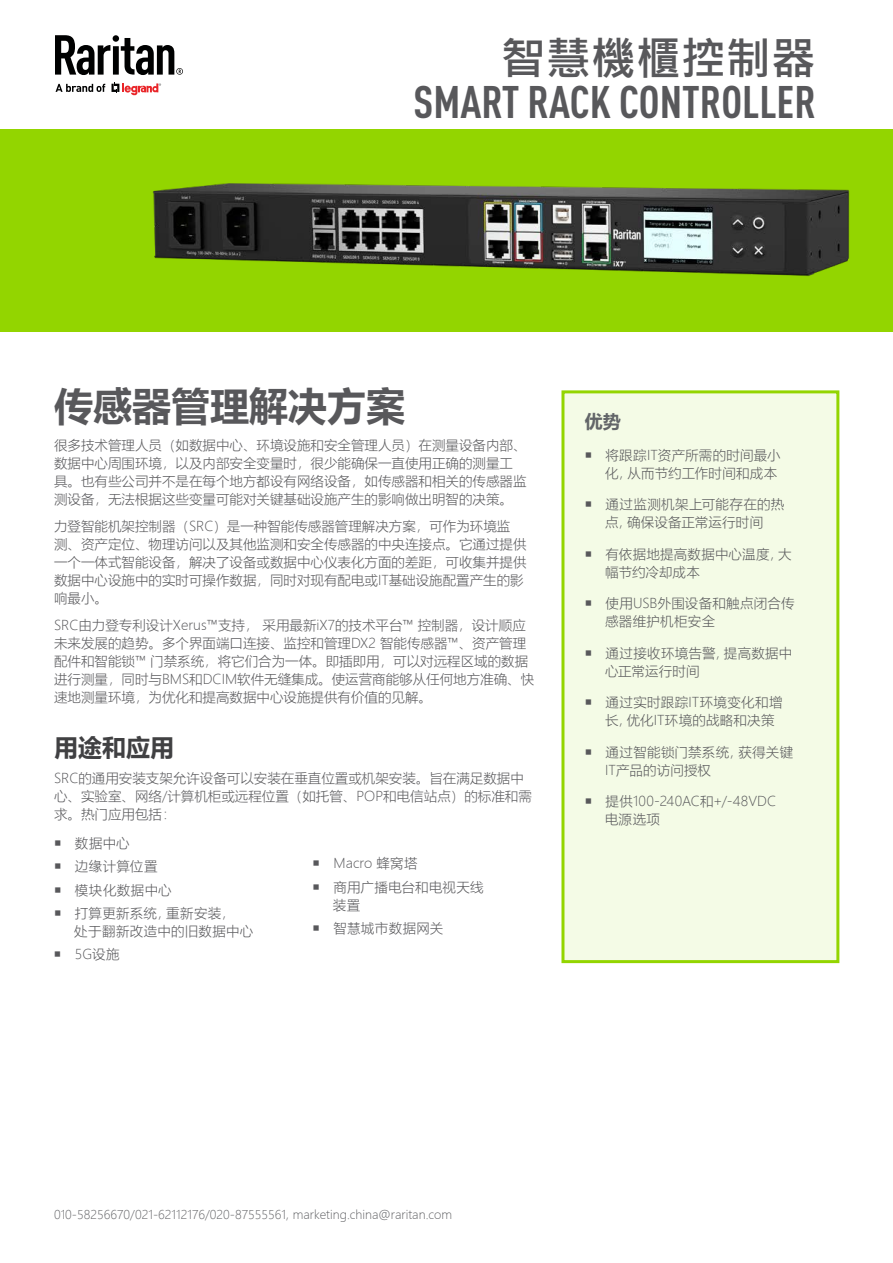
<style>
.page{position:relative;width:893px;height:1263px;background:#fff}
.page>*{position:absolute;margin:0;border:0;box-sizing:border-box;transform-origin:0 0}
.t1{font:700 condensed 45px "DIN Pro";color:#58585b}
.t2{font:700 45px "Microsoft Jheng Hei";color:#58585b}
.t3{font:700 39px "Microsoft Ya Hei";color:#58585b}
.t4{font:700 24px "Microsoft Ya Hei";color:#404042}
.t5{font:700 18px "Microsoft Ya Hei";color:#626568}
.t6{font:300 13.5px/18px "Microsoft Ya Hei";color:#58585b}
.t7{font:300 13.5px/18px "Microsoft Ya Hei";letter-spacing:.02em;color:#58585b}
.t8{font:300 13.5px/23.4px "Microsoft Ya Hei";letter-spacing:.025em;color:#58585b}
.t9{font:300 12px "Microsoft Ya Hei";color:#636467}
</style>
<div class="page">
<div style="left:563px;top:392px;width:275px;height:569px;background:#f4fbe6"></div>
<div style="left:561px;top:390px;width:278px;height:573px;border:3px solid #93d500"></div>
<div style="left:0;top:129px;width:893px;height:202px;background:#93d500"></div>
<img style="left:121px;top:95px;width:737px;height:237px">
<svg style="left:112px;top:83px;width:49px;height:12px"></svg>
<svg style="left:56px;top:84px;width:49px;height:8px"></svg>
<svg style="left:55px;top:35px;width:128px;height:40px"></svg>
<h1 class="t2" style="left:501px;top:30px;width:316px">智慧機櫃控制器</h1>
<h1 class="t1" style="left:413px;top:75px;width:404px">SMART RACK CONTROLLER</h1>
<h2 class="t3" style="left:54px;top:379px;width:352px">传感器管理解决方案</h2>
<p class="t6" style="left:54px;top:436px;width:474px">很多技术管理人员（如数据中心、环境设施和安全管理人员）在测量设备内部、数据中心周围环境，以及内部安全变量时，很少能确保一直使用正确的测量工具。也有些公司并不是在每个地方都设有网络设备，如传感器和相关的传感器监测设备，无法根据这些变量可能对关键基础设施产生的影响做出明智的决策。</p>
<p class="t6" style="left:54px;top:517px;width:474px">力登智能机架控制器（SRC）是一种智能传感器管理解决方案，可作为环境监测、资产定位、物理访问以及其他监测和安全传感器的中央连接点。它通过提供一个一体式智能设备，解决了设备或数据中心仪表化方面的差距，可收集并提供数据中心设施中的实时可操作数据，同时对现有配电或IT基础设施配置产生的影响最小。</p>
<p class="t6" style="left:54px;top:616px;width:482px">SRC由力登专利设计Xerus™支持， 采用最新iX7的技术平台™ 控制器，设计顺应未来发展的趋势。多个界面端口连接、监控和管理DX2 智能传感器™、资产管理配件和智能锁™ 门禁系统，将它们合为一体。即插即用，可以对远程区域的数据进行测量，同时与BMS和DCIM软件无缝集成。使运营商能够从任何地方准确、快速地测量环境，为优化和提高数据中心设施提供有价值的见解。</p>
<h3 class="t4" style="left:54px;top:731px;width:121px">用途和应用</h3>
<p class="t6" style="left:54px;top:769px;width:479px">SRC的通用安装支架允许设备可以安装在垂直位置或机架安装。旨在满足数据中心、实验室、网络/计算机柜或远程位置（如托管、POP和电信站点）的标准和需求。热门应用包括：</p>
<p class="t8" style="left:75px;top:831px;width:161px">数据中心<br>边缘计算位置<br>模块化数据中心<br>打算更新系统，重新安装，</p>
<p class="t7" style="left:74px;top:919px;width:181px;line-height:23.4px">处于翻新改造中的旧数据中心<br>5G设施</p>
<p class="t6" style="left:334px;top:851px;width:152px;line-height:23.4px">Macro 蜂窝塔<br>商用广播电台和电视天线</p>
<p class="t8" style="left:333px;top:893px;width:112px">装置<br>智慧城市数据网关</p>
<h3 class="t5" style="left:585px;top:409px;width:37px">优势</h3>
<p class="t6" style="left:605px;top:445px;width:177px">将跟踪IT资产所需的时间最小化，从而节约工作时间和成本</p>
<p class="t7" style="left:605px;top:495px;width:181px">通过监测机架上可能存在的热点，确保设备正常运行时间</p>
<p class="t6" style="left:605px;top:544px;width:188px">有依据地提高数据中心温度，大幅节约冷却成本</p>
<p class="t7" style="left:605px;top:594px;width:191px">使用USB外围设备和触点闭合传感器维护机柜安全</p>
<p class="t6" style="left:605px;top:643px;width:189px">通过接收环境告警，提高数据中心正常运行时间</p>
<p class="t7" style="left:605px;top:693px;width:179px">通过实时跟踪IT环境变化和增长，优化IT环境的战略和决策</p>
<p class="t6" style="left:605px;top:742px;width:190px">通过智能锁门禁系统，获得关键<br>IT产品的访问授权</p>
<p class="t6" style="left:605px;top:792px;width:173px">提供100-240AC和+/-48VDC电源选项</p>
<p class="t9" style="left:54px;top:1206px;width:400px">010-58256670/021-62112176/020-87555561, marketing.china@raritan.com</p>
</div>
